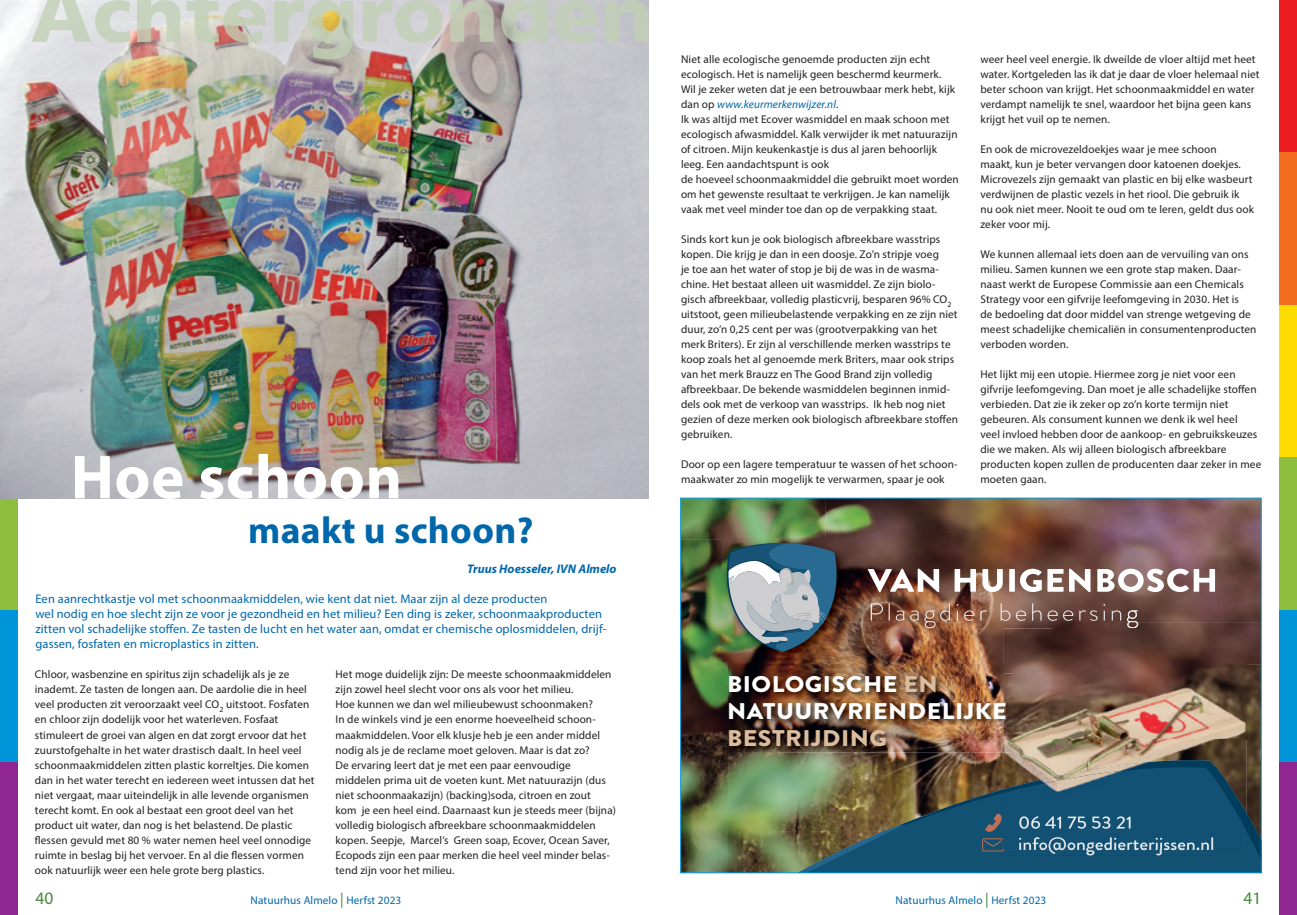
<style>
.page{position:relative;width:1297px;height:915px;background:#fff}
.page>*{position:absolute;margin:0;border:0;box-sizing:border-box;transform-origin:0 0}
.titel_groot_groen_Myriad_Pro_50_48{font:700 62.5px "Myriad Pro";letter-spacing:.01em;color:#fff}
.titel_klein_groen_Myriad_Pro{font:700 37.5px "Myriad Pro";letter-spacing:.01em;color:#0067aa}
.t1{font:900 22.62px/27.2px "Brandon Grotesque";letter-spacing:.02em;color:#fff;scale:1.1 1}
.t2{font:500 17.62px "Brandon Grotesque";color:#e6e7e9;scale:1.1 1}
.t3{font:17.5px "Myriad Pro";color:#48883e}
.intro_10_12_Myriad_Pro{font:12.5px/15px "Myriad Pro";letter-spacing:.01em;color:#0067aa}
.auteur_Myriad_Pro{font:italic 700 12.5px "Myriad Pro";color:#0067aa}
.plat_9_12_Myriad_Pro{font:11.25px/15px "Myriad Pro";letter-spacing:.01em;color:#231f20}
.t4{font:11.25px "Myriad Pro";letter-spacing:.01em;color:#0067aa}
.s1{font-style:italic;color:#0067aa}
.s2{color:#dbbd9e}
.s3{font-size:15px;color:#48883e}
</style>
<div class="page">
<div style="left:0;top:457px;width:18px;height:152px;background:#8dbe3e"></div>
<div style="left:0;top:609px;width:18px;height:153px;background:#0095d9"></div>
<div style="left:0;top:762px;width:18px;height:152px;background:#90268f"></div>
<div style="left:1279px;top:0;width:18px;height:152px;background:#ee1d23"></div>
<div style="left:1279px;top:152px;width:18px;height:153px;background:#f36e21"></div>
<div style="left:1279px;top:305px;width:18px;height:152px;background:#ffdc01"></div>
<div style="left:1279px;top:457px;width:18px;height:152px;background:#8dbe3e"></div>
<div style="left:1279px;top:609px;width:18px;height:153px;background:#0095d9"></div>
<div style="left:1279px;top:762px;width:18px;height:152px;background:#90268f"></div>
<img style="left:0;top:0;width:648px;height:498px">
<img style="left:826px;top:499px;width:433px;height:123px">
<img style="left:682px;top:499px;width:144px;height:40px">
<img style="left:682px;top:539px;width:47px;height:220px">
<img style="left:729px;top:622px;width:530px;height:42px">
<img style="left:1246px;top:664px;width:13px;height:95px">
<img style="left:728px;top:664px;width:276px;height:88px">
<img style="left:777px;top:752px;width:227px;height:7px">
<img style="left:729px;top:752px;width:48px;height:7px">
<img style="left:682px;top:759px;width:577px;height:111px">
<img style="left:722px;top:538px;width:125px;height:122px">
<img style="left:727px;top:543px;width:125px;height:108px">
<svg style="left:798px;top:789px;width:461px;height:81px;background:#35575e"></svg>
<svg style="left:871px;top:603px;width:12px;height:17px"></svg>
<svg style="left:889px;top:603px;width:1px;height:17px"></svg>
<svg style="left:896px;top:610px;width:8px;height:10px"></svg>
<svg style="left:910px;top:603px;width:40px;height:25px"></svg>
<svg style="left:956px;top:604px;width:2px;height:16px"></svg>
<svg style="left:964px;top:610px;width:10px;height:10px"></svg>
<svg style="left:980px;top:610px;width:7px;height:10px"></svg>
<svg style="left:1000px;top:603px;width:10px;height:17px"></svg>
<svg style="left:1016px;top:610px;width:10px;height:10px"></svg>
<svg style="left:1032px;top:603px;width:9px;height:17px"></svg>
<svg style="left:1047px;top:610px;width:26px;height:10px"></svg>
<svg style="left:1079px;top:604px;width:26px;height:16px"></svg>
<svg style="left:1112px;top:610px;width:9px;height:10px"></svg>
<svg style="left:1127px;top:610px;width:11px;height:18px"></svg>
<svg style="left:868px;top:568px;width:71px;height:24px"></svg>
<svg style="left:954px;top:569px;width:22px;height:22px"></svg>
<svg style="left:982px;top:569px;width:21px;height:23px"></svg>
<div style="left:1009px;top:569px;width:6px;height:22px;background:#fff"></div>
<svg style="left:1020px;top:568px;width:43px;height:24px"></svg>
<svg style="left:1069px;top:568px;width:21px;height:24px"></svg>
<svg style="left:1097px;top:568px;width:118px;height:24px"></svg>
<img style="left:729px;top:702px;width:275px;height:16px">
<img style="left:1052px;top:628px;width:194px;height:132px">
<img style="left:1004px;top:628px;width:48px;height:132px">
<div style="left:1004px;top:829px;width:242px;height:19px;background:#125173"></div>
<img style="left:1004px;top:760px;width:242px;height:69px">
<img style="left:1004px;top:815px;width:126px;height:13px">
<img style="left:1004px;top:836px;width:209px;height:12px">
<img style="left:1004px;top:673px;width:9px;height:79px">
<svg style="left:1004px;top:702px;width:1px;height:16px"></svg>
<svg style="left:32px;top:0;width:616px;height:59px;background:#c9c9bf"></svg>
<p class="titel_groot_groen_Myriad_Pro_50_48" style="left:71px;top:436px;width:333px">Hoe schoon</p>
<p class="titel_klein_groen_Myriad_Pro" style="left:248px;top:506px;width:287px">maakt u schoon?</p>
<p class="auteur_Myriad_Pro" style="left:467px;top:560px;width:151px">Truus Hoesseler, IVN Almelo</p>
<p class="intro_10_12_Myriad_Pro" style="left:35px;top:591px;width:514px">Een aanrechtkastje vol met schoonmaakmiddelen, wie kent dat niet. Maar zijn al deze producten</p>
<p class="intro_10_12_Myriad_Pro" style="left:35px;top:606px;width:573px">wel nodig en hoe slecht zijn ze voor je gezondheid en het milieu? Een ding is zeker, schoonmaakproducten zitten vol schadelijke stoffen. Ze tasten de lucht en het water aan, omdat er chemische oplosmiddelen, drijf&shy;gassen, fosfaten en microplastics in zitten.</p>
<p class="plat_9_12_Myriad_Pro" style="left:35px;top:666px;width:281px">Chloor, wasbenzine en spiritus zijn schadelijk als je ze inademt. Ze tasten de longen aan. De aardolie die in heel veel producten zit veroorzaakt veel CO<sub>2</sub> uitstoot. Fosfaten en chloor zijn dodelijk voor het waterleven. Fosfaat stimuleert de groei van algen en dat zorgt ervoor dat het zuurstofgehalte in het water drastisch daalt. In heel veel schoonmaakmiddelen zitten plastic korreltjes. Die komen dan in het water terecht en iedereen weet intussen dat het niet vergaat, maar uiteindelijk in alle levende organismen terecht komt. En ook al bestaat een groot deel van het product uit water, dan nog is het belastend. De plastic flessen gevuld met 80 % water nemen heel veel onnodige ruimte in beslag bij het vervoer. En al die flessen vormen ook natuurlijk weer een hele grote berg plastics.</p>
<p class="plat_9_12_Myriad_Pro" style="left:335px;top:666px;width:278px">Het moge duidelijk zijn: De meeste schoonmaakmiddelen zijn zowel heel slecht voor ons als voor het milieu.</p>
<p class="plat_9_12_Myriad_Pro" style="left:335px;top:696px;width:259px">Hoe kunnen we dan wel milieubewust schoonmaken?</p>
<p class="plat_9_12_Myriad_Pro" style="left:335px;top:711px;width:282px">In de winkels vind je een enorme hoeveelheid schoon&shy;maakmiddelen. Voor elk klusje heb je een ander middel nodig als je de reclame moet geloven. Maar is dat zo?<br>De ervaring leert dat je met een paar eenvoudige middelen prima uit de voeten kunt. Met natuurazijn (dus niet schoonmaakazijn) (backing)soda, citroen en zout<br>kom je een heel eind. Daarnaast kun je steeds meer (bijna) volledig biologisch afbreekbare schoonmaakmiddelen kopen. Seepje, Marcel’s Green soap, Ecover, Ocean Saver, Ecopods zijn een paar merken die heel veel minder belas&shy;tend zijn voor het milieu.</p>
<p class="plat_9_12_Myriad_Pro" style="left:681px;top:51px;width:262px">Niet alle ecologische genoemde producten zijn echt ecologisch. Het is namelijk geen beschermd keurmerk.</p>
<p class="plat_9_12_Myriad_Pro" style="left:681px;top:81px;width:276px">Wil je zeker weten dat je een betrouwbaar merk hebt, kijk dan op <span class="s1">www.keurmerkenwijzer.nl</span>.</p>
<p class="plat_9_12_Myriad_Pro" style="left:681px;top:111px;width:278px">Ik was altijd met Ecover wasmiddel en maak schoon met ecologisch afwasmiddel. Kalk verwijder ik met natuurazijn of citroen. Mijn keukenkastje is dus al jaren behoorlijk leeg. Een aandachtspunt is ook</p>
<p class="plat_9_12_Myriad_Pro" style="left:681px;top:171px;width:279px">de hoeveel schoonmaakmiddel die gebruikt moet worden om het gewenste resultaat te verkrijgen. Je kan namelijk vaak met veel minder toe dan op de verpakking staat.</p>
<p class="plat_9_12_Myriad_Pro" style="left:681px;top:231px;width:279px">Sinds kort kun je ook biologisch afbreekbare wasstrips kopen. Die krijg je dan in een doosje. Zo’n stripje voeg<br>je toe aan het water of stop je bij de was in de wasma&shy;chine. Het bestaat alleen uit wasmiddel. Ze zijn biolo&shy;gisch afbreekbaar, volledig plasticvrij, besparen 96% CO<sub>2 </sub>uitstoot, geen milieubelastende verpakking en ze zijn niet duur, zo’n 0,25 cent per was (grootverpakking van het merk Briters). Er zijn al verschillende merken wasstrips te koop zoals het al genoemde merk Briters, maar ook strips van het merk Brauzz en The Good Brand zijn volledig afbreekbaar. De bekende wasmiddelen beginnen inmid&shy;dels ook met de verkoop van wasstrips. Ik heb nog niet gezien of deze merken ook biologisch afbreekbare stoffen gebruiken.</p>
<p class="plat_9_12_Myriad_Pro" style="left:681px;top:456px;width:278px">Door op een lagere temperatuur te wassen of het schoon&shy;maakwater zo min mogelijk te verwarmen, spaar je ook</p>
<p class="plat_9_12_Myriad_Pro" style="left:980px;top:51px;width:281px">weer heel veel energie. Ik dweilde de vloer altijd met heet water. Kortgeleden las ik dat je daar de vloer helemaal niet beter schoon van krijgt. Het schoonmaakmiddel en water verdampt namelijk te snel, waardoor het bijna geen kans krijgt het vuil op te nemen.</p>
<p class="plat_9_12_Myriad_Pro" style="left:980px;top:141px;width:275px">En ook de microvezeldoekjes waar je mee schoon<br>maakt, kun je beter vervangen door katoenen doekjes.<br>Microvezels zijn gemaakt van plastic en bij elke wasbeurt verdwijnen de plastic vezels in het riool. Die gebruik ik nu ook niet meer. Nooit te oud om te leren, geldt dus ook zeker voor mij.</p>
<p class="plat_9_12_Myriad_Pro" style="left:980px;top:246px;width:277px">We kunnen allemaal iets doen aan de vervuiling van ons milieu. Samen kunnen we een grote stap maken. Daar&shy;naast werkt de Europese Commissie aan een Chemicals Strategy voor een gifvrije leefomgeving in 2030. Het is<br>de bedoeling dat door middel van strenge wetgeving de meest schadelijke chemicaliën in consumentenproducten verboden worden.</p>
<p class="plat_9_12_Myriad_Pro" style="left:980px;top:366px;width:282px">Het lijkt mij een utopie. Hiermee zorg je niet voor een gifvrije leefomgeving. Dan moet je alle schadelijke stoffen verbieden. Dat zie ik zeker op zo’n korte termijn niet gebeuren. Als consument kunnen we denk ik wel heel<br>veel invloed hebben door de aankoop- en gebruikskeuzes die we maken. Als wij alleen biologisch afbreekbare producten kopen zullen de producenten daar zeker in mee moeten gaan.</p>
<p class="t1" style="left:727px;top:670px;width:256px">BIOLOGISCHE <span class="s2">EN<br></span>NATUURVRIENDELIJKE<br><span class="s2">BESTRIJDING</span></p>
<p class="t2" style="left:1018px;top:831px;width:180px">info@ongedierterijssen.nl</p>
<h3 class="t3" style="left:35px;top:886px;width:19px">40</h3>
<h3 class="t3" style="left:1243px;top:886px;width:19px">41</h3>
<p class="t4" style="left:251px;top:892px;width:152px">Natuurhus Almelo <span class="s3">|</span> Herfst 2023</p>
<p class="t4" style="left:895px;top:892px;width:152px">Natuurhus Almelo <span class="s3">|</span> Herfst 2023</p>
</div>
